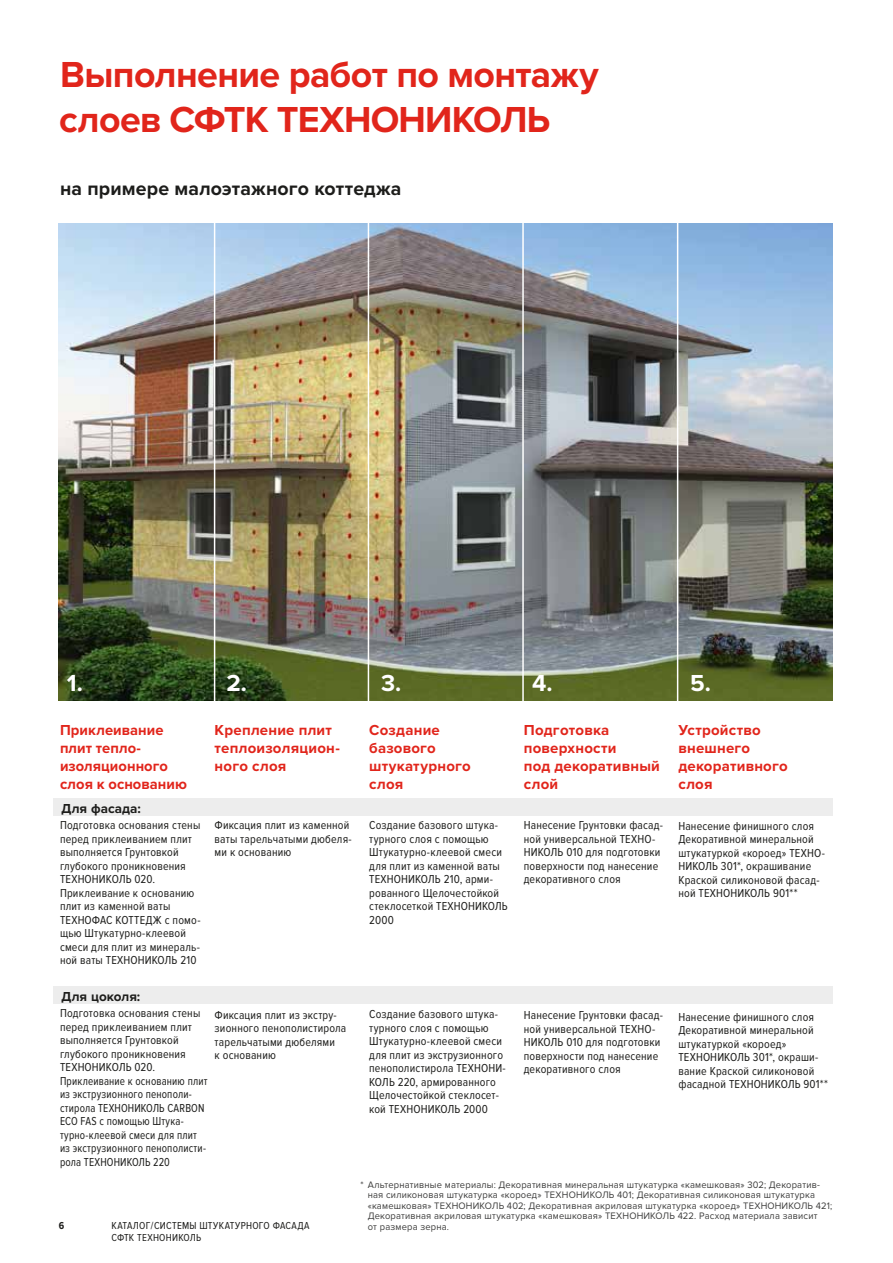
<style>
.page{position:relative;width:893px;height:1263px;background:#fff}
.page>*{position:absolute;margin:0;border:0;box-sizing:border-box;transform-origin:0 0}
.t1{font:700 37.5px/45px "Proxima Nova";letter-spacing:-.015em;color:#e1251b}
.t2{font:700 24px "Proxima Nova";color:#fff}
.t3{font:700 19.5px "Proxima Nova";letter-spacing:.005em;color:#1d1d1b}
.t4{font:700 15px/18px "Proxima Nova";letter-spacing:.015em;color:#e1251b}
.t5{font:700 13.5px "Proxima Nova";color:#1d1d1b}
.t6{font:12px/13.5px "Proxima Nova Cond";letter-spacing:.015em;color:#1d1d1b}
.t7{font:10.5px/12px "Proxima Nova Cond";letter-spacing:.025em;color:#1d1d1b}
.t8{font:700 10.5px "Proxima Nova Cond";color:#1d1d1b}
.t9{font:9.75px/10.5px "Proxima Nova";letter-spacing:.02em;color:#3c3c3b;scale:.96 1}
</style>
<div class="page">
<img style="left:59px;top:223px;width:774px;height:477px">
<hr style="left:214px;top:215px;width:1px;height:506px;background:#fff">
<hr style="left:368px;top:215px;width:1px;height:506px;background:#fff">
<hr style="left:522px;top:215px;width:2px;height:506px;background:#fff">
<hr style="left:677px;top:215px;width:1px;height:506px;background:#fff">
<div style="left:53px;top:798px;width:780px;height:18px;background:#ededed"></div>
<div style="left:53px;top:986px;width:780px;height:18px;background:#ededed"></div>
<h1 class="t1" style="left:59px;top:53px;width:541px">Выполнение работ по монтажу слоев СФТК ТЕХНОНИКОЛЬ</h1>
<h3 class="t3" style="left:60px;top:177px;width:343px">на примере малоэтажного коттеджа</h3>
<h2 class="t2" style="left:67px;top:669px;width:18px">1.</h2>
<h2 class="t2" style="left:226px;top:669px;width:22px">2.</h2>
<h2 class="t2" style="left:381px;top:669px;width:22px">3.</h2>
<h2 class="t2" style="left:532px;top:669px;width:22px">4.</h2>
<h2 class="t2" style="left:690px;top:669px;width:22px">5.</h2>
<p class="t4" style="left:60px;top:722px;width:128px">Приклеивание плит тепло&shy;изоляционного слоя к основанию</p>
<p class="t6" style="left:60px;top:819px;width:142px">Подготовка основания стены перед приклеиванием плит выполняется Грунтовкой глубокого проникновения<br>ТЕХНОНИКОЛЬ 020.<br>Приклеивание к основанию плит из каменной ваты<br>ТЕХНОФАС КОТТЕДЖ с помо&shy;щью Штукатурно-клеевой смеси для плит из минераль&shy;ной ваты ТЕХНОНИКОЛЬ 210</p>
<p class="t4" style="left:678px;top:722px;width:111px">Устройство внешнего декоративного слоя</p>
<p class="t6" style="left:678px;top:819px;width:148px">Нанесение финишного слоя<br>Декоративной минеральной штукатуркой «короед» ТЕХНО-<br>НИКОЛЬ 301*, окрашивание<br>Краской силиконовой фасад&shy;ной ТЕХНОНИКОЛЬ 901**</p>
<p class="t4" style="left:369px;top:722px;width:103px">Создание базового штукатурного слоя</p>
<p class="t6" style="left:369px;top:819px;width:140px">Создание базового штука&shy;турного слоя с помощью<br>Штукатурно-клеевой смеси для плит из каменной ваты<br>ТЕХНОНИКОЛЬ 210, арми&shy;рованного Щелочестойкой стеклосеткой ТЕХНОНИКОЛЬ<br>2000</p>
<p class="t4" style="left:215px;top:722px;width:127px">Крепление плит теплоизоляцион&shy;ного слоя</p>
<p class="t4" style="left:524px;top:722px;width:138px">Подготовка поверхности<br>под декоративный слой</p>
<p class="t6" style="left:524px;top:819px;width:141px">Нанесение Грунтовки фасад&shy;ной универсальной ТЕХНО-<br>НИКОЛЬ 010 для подготовки поверхности под нанесение декоративного слоя</p>
<p class="t5" style="left:62px;top:800px;width:81px">Для фасада:</p>
<p class="t6" style="left:215px;top:819px;width:139px">Фиксация плит из каменной ваты тарельчатыми дюбеля&shy;ми к основанию</p>
<p class="t5" style="left:62px;top:988px;width:80px">Для цоколя:</p>
<p class="t6" style="left:60px;top:1007px;width:149px">Подготовка основания стены перед приклеиванием плит выполняется Грунтовкой глубокого проникновения<br>ТЕХНОНИКОЛЬ 020.<br>Приклеивание к основанию плит из экструзионного пенополи&shy;стирола ТЕХНОНИКОЛЬ CARBON<br>ECO FAS с помощью Штука&shy;турно-клеевой смеси для плит из экструзионного пенополисти&shy;рола ТЕХНОНИКОЛЬ 220</p>
<p class="t6" style="left:215px;top:1008px;width:133px">Фиксация плит из экстру&shy;зионного пенополистирола тарельчатыми дюбелями<br>к основанию</p>
<p class="t8" style="left:59px;top:1219px;width:7px">6</p>
<p class="t7" style="left:111px;top:1220px;width:200px">КАТАЛОГ / СИСТЕМЫ ШТУКАТУРНОГО ФАСАДА<br>СФТК ТЕХНОНИКОЛЬ</p>
<p class="t6" style="left:369px;top:1007px;width:138px">Создание базового штука&shy;турного слоя с помощью<br>Штукатурно-клеевой смеси для плит из экструзионного пенополистирола ТЕХНОНИ-<br>КОЛЬ 220, армированного<br>Щелочестойкой стеклосет&shy;кой ТЕХНОНИКОЛЬ 2000</p>
<p class="t6" style="left:524px;top:1009px;width:141px">Нанесение Грунтовки фасад&shy;ной универсальной ТЕХНО-<br>НИКОЛЬ 010 для подготовки поверхности под нанесение декоративного слоя</p>
<p class="t6" style="left:678px;top:1010px;width:151px">Нанесение финишного слоя<br>Декоративной минеральной штукатуркой «короед»<br>ТЕХНОНИКОЛЬ 301*, окраши&shy;вание Краской силиконовой фасадной ТЕХНОНИКОЛЬ 901**</p>
<p class="t9" style="left:368px;top:1179px;width:485px;text-indent:-7px">* Альтернативные материалы: Декоративная минеральная штукатурка «камешковая» 302; Декоратив&shy;ная силиконовая штукатурка «короед» ТЕХНОНИКОЛЬ 401; Декоративная силиконовая штукатурка «камешковая» ТЕХНОНИКОЛЬ 402; Декоративная акриловая штукатурка «короед» ТЕХНОНИКОЛЬ 421; Декоративная акриловая штукатурка «камешковая» ТЕХНОНИКОЛЬ 422. Расход материала зависит<br>от размера зерна.</p>
</div>
